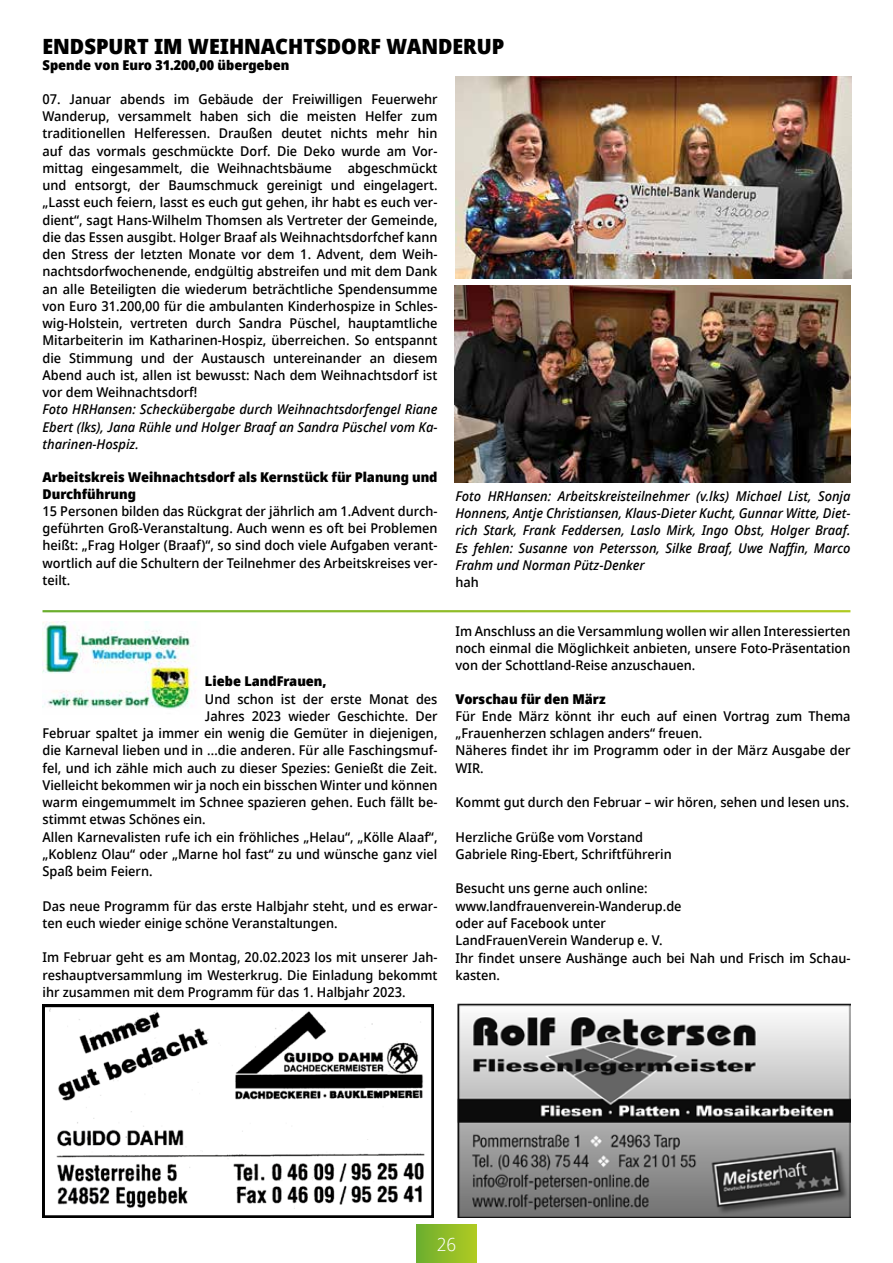
<style>
.page{position:relative;width:893px;height:1263px;background:#fff}
.page>*{position:absolute;margin:0;border:0;box-sizing:border-box;transform-origin:0 0}
.t1{font:900 21px "Avrile Sans";color:#000}
.t2{font:300 18px "Avrile Sans";color:#fff}
.t3{font:500 13.5px/17.2px "Avrile Sans";color:#000}
.t4{font:italic 500 13.5px/17.2px "Avrile Sans";color:#000;text-align:justify}
.t5{font:900 13.5px/16.2px "Avrile Sans";color:#000}
</style>
<div class="page">
<div style="left:417px;top:1225px;width:59px;height:38px;background:linear-gradient(to right,#6cae2f,#b0ca22)"></div>
<img style="left:458px;top:1004px;width:392px;height:213px">
<svg style="left:43px;top:1005px;width:391px;height:212px"></svg>
<img style="left:43px;top:621px;width:154px;height:88px">
<img style="left:456px;top:77px;width:395px;height:201px">
<img style="left:455px;top:286px;width:395px;height:196px">
<h1 class="t1" style="left:43px;top:31px;width:463px">ENDSPURT IM WEIHNACHTSDORF WANDERUP</h1>
<p class="t5" style="left:43px;top:57px;width:248px">Spende von Euro 31.200,00 übergeben</p>
<p class="t3" style="left:43px;top:91px;width:396px;text-align:justify">07. Januar abends im Gebäude der Freiwilligen Feuerwehr Wanderup, versammelt haben sich die meisten Helfer zum traditionellen Helferessen. Draußen deutet nichts mehr hin auf das vormals geschmückte Dorf. Die Deko wurde am Vor&shy;mittag eingesammelt, die Weihnachtsbäume abgeschmückt und entsorgt, der Baumschmuck gereinigt und eingelagert. „Lasst euch feiern, lasst es euch gut gehen, ihr habt es euch ver&shy;dient“, sagt Hans-Wilhelm Thomsen als Vertreter der Gemeinde, die das Essen ausgibt. Holger Braaf als Weihnachtsdorfchef kann den Stress der letzten Monate vor dem 1. Advent, dem Weih&shy;nachtsdorfwochenende, endgültig abstreifen und mit dem Dank an alle Beteiligten die wiederum beträchtliche Spendensumme von Euro 31.200,00 für die ambulanten Kinderhospize in Schles&shy;wig-Holstein, vertreten durch Sandra Püschel, hauptamtliche Mitarbeiterin im Katharinen-Hospiz, überreichen. So entspannt die Stimmung und der Austausch untereinander an diesem Abend auch ist, allen ist bewusst: Nach dem Weihnachtsdorf ist vor dem Weihnachtsdorf!</p>
<p class="t4" style="left:43px;top:401px;width:396px">Foto HRHansen: Scheckübergabe durch Weihnachtsdorfengel Riane Ebert (lks), Jana Rühle und Holger Braaf an Sandra Püschel vom Ka&shy;tharinen-Hospiz.</p>
<p class="t5" style="left:43px;top:469px;width:396px">Arbeitskreis Weihnachtsdorf als Kernstück für Planung und<br>Durchführung</p>
<p class="t3" style="left:43px;top:503px;width:396px;text-align:justify">15 Personen bilden das Rückgrat der jährlich am 1.Advent durch&shy;geführten Groß-Veranstaltung. Auch wenn es oft bei Problemen heißt: „Frag Holger (Braaf)“, so sind doch viele Aufgaben verant&shy;wortlich auf die Schultern der Teilnehmer des Arbeitskreises ver&shy;teilt.</p>
<p class="t4" style="left:455px;top:487px;width:396px">Foto HRHansen: Arbeitskreisteilnehmer (v.lks) Michael List, Sonja Honnens, Antje Christiansen, Klaus-Dieter Kucht, Gunnar Witte, Diet&shy;rich Stark, Frank Feddersen, Laslo Mirk, Ingo Obst, Holger Braaf.<br>Es fehlen: Susanne von Petersson, Silke Braaf, Uwe Naffin, Marco Frahm und Norman Pütz-Denker</p>
<p class="t3" style="left:455px;top:574px;width:25px">hah</p>
<p class="t5" style="left:205px;top:673px;width:123px">Liebe LandFrauen,</p>
<p class="t3" style="left:205px;top:690px;width:234px">Und schon ist der erste Monat des</p>
<p class="t3" style="left:205px;top:708px;width:234px">Jahres 2023 wieder Geschichte. Der</p>
<p class="t3" style="left:43px;top:725px;width:396px">Februar spaltet ja immer ein wenig die Gemüter in diejenigen,</p>
<p class="t3" style="left:43px;top:742px;width:396px">die Karneval lieben und in …die anderen. Für alle Faschingsmuf-</p>
<p class="t3" style="left:43px;top:759px;width:396px">fel, und ich zähle mich auch zu dieser Spezies: Genießt die Zeit.</p>
<p class="t3" style="left:43px;top:777px;width:396px">Vielleicht bekommen wir ja noch ein bisschen Winter und können</p>
<p class="t3" style="left:43px;top:794px;width:396px">warm eingemummelt im Schnee spazieren gehen. Euch fällt be-</p>
<p class="t3" style="left:43px;top:811px;width:165px">stimmt etwas Schönes ein.</p>
<p class="t3" style="left:43px;top:828px;width:396px">Allen Karnevalisten rufe ich ein fröhliches „Helau“, „Kölle Alaaf“,</p>
<p class="t3" style="left:43px;top:846px;width:396px">„Koblenz Olau“ oder „Marne hol fast“ zu und wünsche ganz viel</p>
<p class="t3" style="left:43px;top:863px;width:112px">Spaß beim Feiern.</p>
<p class="t3" style="left:43px;top:897px;width:396px">Das neue Programm für das erste Halbjahr steht, und es erwar&shy;ten euch wieder einige schöne Veranstaltungen.</p>
<p class="t3" style="left:43px;top:949px;width:396px;text-align:justify">Im Februar geht es am Montag, 20.02.2023 los mit unserer Jah&shy;reshauptversammlung im Westerkrug. Die Einladung bekommt ihr zusammen mit dem Programm für das 1. Halbjahr 2023.</p>
<p class="t3" style="left:455px;top:622px;width:396px;text-align:justify">Im Anschluss an die Versammlung wollen wir allen Interessierten noch einmal die Möglichkeit anbieten, unsere Foto-Präsentation von der Schottland-Reise anzuschauen.</p>
<p class="t5" style="left:455px;top:691px;width:152px">Vorschau für den März</p>
<p class="t3" style="left:455px;top:708px;width:396px">Für Ende März könnt ihr euch auf einen Vortrag zum Thema „Frauenherzen schlagen anders“ freuen.<br>Näheres findet ihr im Programm oder in der März Ausgabe der WIR.</p>
<p class="t3" style="left:455px;top:794px;width:395px">Kommt gut durch den Februar – wir hören, sehen und lesen uns.</p>
<p class="t3" style="left:455px;top:828px;width:218px">Herzliche Grüße vom Vorstand<br>Gabriele Ring-Ebert, Schriftführerin</p>
<p class="t3" style="left:455px;top:880px;width:396px">Besucht uns gerne auch online: www.landfrauenverein-Wanderup.de<br>oder auf Facebook unter<br>LandFrauenVerein Wanderup e. V.<br>Ihr findet unsere Aushänge auch bei Nah und Frisch im Schau&shy;kasten.</p>
<h2 class="t2" style="left:437px;top:1232px;width:21px">26</h2>
</div>
